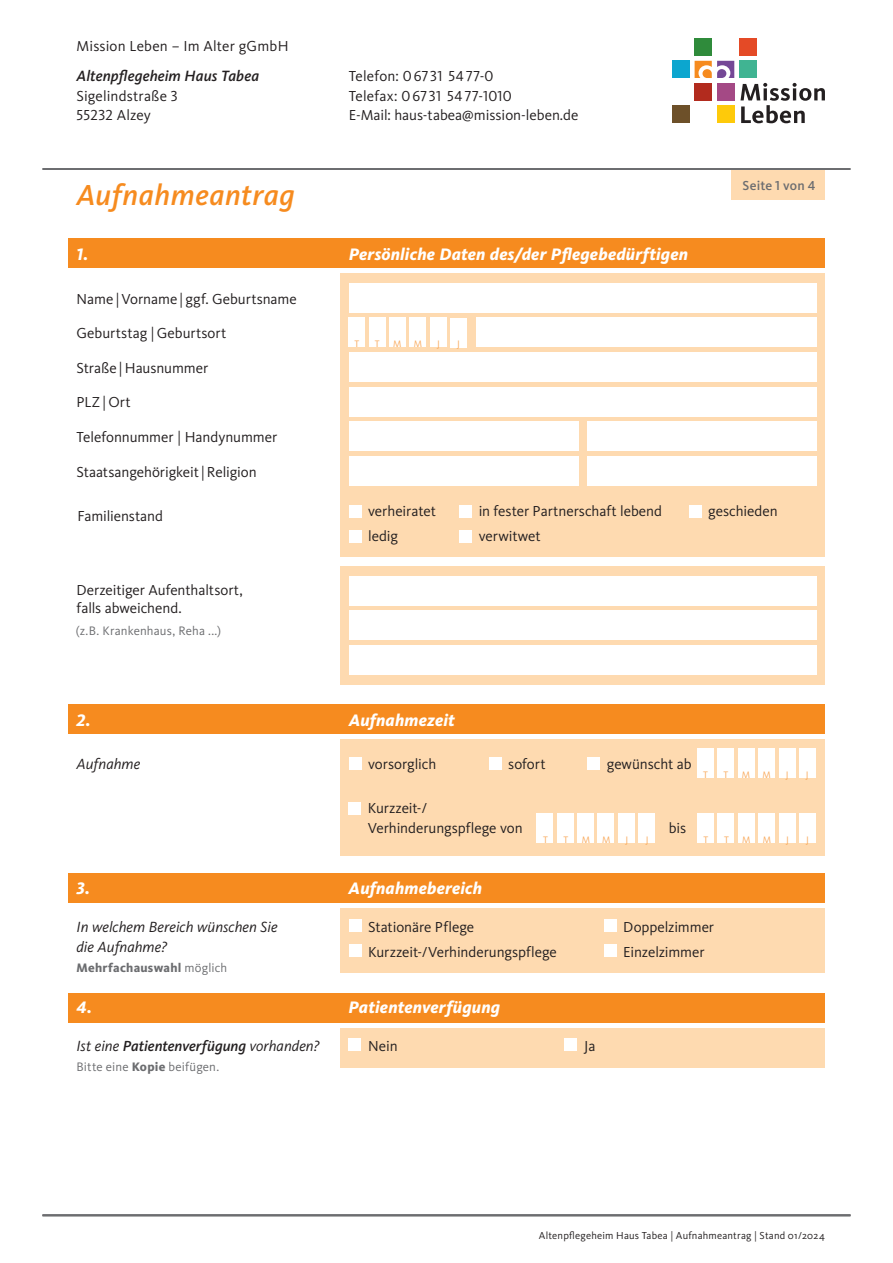
<style>
.page{position:relative;width:893px;height:1263px;background:#fff}
.page>*{position:absolute;margin:0;border:0;box-sizing:border-box;transform-origin:0 0}
.t1{font:italic 500 30px "Kievit Pro";letter-spacing:.02em;color:#f68b1f}
.t2{font:italic 800 17.25px "Kievit Pro";letter-spacing:.015em;color:#fff}
.t3{font:italic 500 15.45px "Kievit Pro";letter-spacing:.005em;color:#231f20}
.t4{font:italic 15.3px/19.8px "Kievit Pro";color:#231f20}
.t5{font:italic 500 15.15px "Kievit Pro";color:#231f20}
.t6{font:15px/19.8px "Kievit Pro";color:#231f20}
.t7{font:500 13.5px "Kievit Pro";letter-spacing:.005em;color:#6c6d70}
.t8{font:12.75px "Kievit Pro";letter-spacing:.01em;color:#6c6d70}
.t9{font:800 12.75px "Kievit Pro";letter-spacing:.02em;color:#6c6d70}
.t10{font:10.5px "Kievit Pro";letter-spacing:.015em;color:#231f20}
.t11{font:9.75px "Kievit Pro";color:#f9aa5e}
.s1{font-weight:400}
.s2{font-weight:400;font-size:15.3px}
.s3{font-weight:800}
</style>
<div class="page">
<svg style="left:740px;top:83px;width:85px;height:40px"></svg>
<svg style="left:695px;top:61px;width:39px;height:17px"></svg>
<div style="left:695px;top:83px;width:17px;height:17px;background:#b22b1e"></div>
<div style="left:717px;top:83px;width:17px;height:17px;background:#a44985"></div>
<div style="left:740px;top:38px;width:17px;height:17px;background:#e44a26"></div>
<div style="left:672px;top:61px;width:17px;height:17px;background:#0ca6cf"></div>
<div style="left:672px;top:106px;width:17px;height:17px;background:#6d5029"></div>
<div style="left:740px;top:61px;width:17px;height:17px;background:#40b492"></div>
<div style="left:717px;top:106px;width:17px;height:17px;background:#feca0a"></div>
<div style="left:695px;top:38px;width:17px;height:17px;background:#2f8b3b"></div>
<div style="left:732px;top:170px;width:93px;height:30px;background:#fedab0"></div>
<hr style="left:43px;top:168px;width:807px;height:2px;background:#6c6d70">
<div style="left:340px;top:273px;width:485px;height:284px;background:#fedab0"></div>
<div style="left:340px;top:566px;width:485px;height:119px;background:#fedab0"></div>
<div style="left:68px;top:239px;width:757px;height:29px;background:#f68b1f"></div>
<div style="left:349px;top:352px;width:467px;height:30px;background:#fff"></div>
<div style="left:349px;top:611px;width:467px;height:29px;background:#fff"></div>
<div style="left:349px;top:645px;width:467px;height:30px;background:#fff"></div>
<div style="left:349px;top:387px;width:467px;height:30px;background:#fff"></div>
<div style="left:476px;top:318px;width:340px;height:29px;background:#fff"></div>
<div style="left:349px;top:283px;width:467px;height:30px;background:#fff"></div>
<div style="left:349px;top:576px;width:467px;height:29px;background:#fff"></div>
<div style="left:349px;top:318px;width:16px;height:29px;background:#fff"></div>
<div style="left:389px;top:318px;width:17px;height:29px;background:#fff"></div>
<div style="left:430px;top:318px;width:16px;height:29px;background:#fff"></div>
<div style="left:369px;top:318px;width:16px;height:29px;background:#fff"></div>
<div style="left:410px;top:318px;width:16px;height:29px;background:#fff"></div>
<div style="left:450px;top:318px;width:17px;height:29px;background:#fff"></div>
<div style="left:349px;top:505px;width:12px;height:13px;background:#fff"></div>
<div style="left:349px;top:530px;width:12px;height:13px;background:#fff"></div>
<div style="left:459px;top:530px;width:13px;height:13px;background:#fff"></div>
<div style="left:689px;top:505px;width:12px;height:13px;background:#fff"></div>
<div style="left:459px;top:505px;width:13px;height:13px;background:#fff"></div>
<div style="left:349px;top:457px;width:229px;height:29px;background:#fff"></div>
<div style="left:349px;top:421px;width:229px;height:30px;background:#fff"></div>
<div style="left:587px;top:457px;width:229px;height:29px;background:#fff"></div>
<div style="left:587px;top:421px;width:229px;height:30px;background:#fff"></div>
<hr style="left:43px;top:1214px;width:807px;height:2px;background:#6c6d70">
<div style="left:340px;top:739px;width:485px;height:117px;background:#fedab0"></div>
<div style="left:68px;top:704px;width:757px;height:30px;background:#f68b1f"></div>
<div style="left:799px;top:748px;width:17px;height:30px;background:#fff"></div>
<div style="left:697px;top:748px;width:16px;height:30px;background:#fff"></div>
<div style="left:738px;top:748px;width:16px;height:30px;background:#fff"></div>
<div style="left:779px;top:748px;width:16px;height:30px;background:#fff"></div>
<div style="left:718px;top:748px;width:16px;height:30px;background:#fff"></div>
<div style="left:759px;top:748px;width:16px;height:30px;background:#fff"></div>
<div style="left:349px;top:758px;width:12px;height:12px;background:#fff"></div>
<div style="left:587px;top:758px;width:13px;height:12px;background:#fff"></div>
<div style="left:348px;top:802px;width:13px;height:13px;background:#fff"></div>
<div style="left:489px;top:758px;width:13px;height:12px;background:#fff"></div>
<div style="left:799px;top:813px;width:17px;height:30px;background:#fff"></div>
<div style="left:697px;top:813px;width:16px;height:30px;background:#fff"></div>
<div style="left:738px;top:813px;width:16px;height:30px;background:#fff"></div>
<div style="left:779px;top:813px;width:16px;height:30px;background:#fff"></div>
<div style="left:718px;top:813px;width:16px;height:30px;background:#fff"></div>
<div style="left:759px;top:813px;width:16px;height:30px;background:#fff"></div>
<div style="left:639px;top:813px;width:16px;height:30px;background:#fff"></div>
<div style="left:537px;top:813px;width:16px;height:30px;background:#fff"></div>
<div style="left:577px;top:813px;width:17px;height:30px;background:#fff"></div>
<div style="left:618px;top:813px;width:16px;height:30px;background:#fff"></div>
<div style="left:557px;top:813px;width:16px;height:30px;background:#fff"></div>
<div style="left:598px;top:813px;width:16px;height:30px;background:#fff"></div>
<div style="left:68px;top:993px;width:757px;height:30px;background:#f68b1f"></div>
<div style="left:340px;top:1028px;width:485px;height:40px;background:#fedab0"></div>
<div style="left:349px;top:1038px;width:12px;height:13px;background:#fff"></div>
<div style="left:565px;top:1038px;width:12px;height:13px;background:#fff"></div>
<div style="left:68px;top:873px;width:757px;height:30px;background:#f68b1f"></div>
<div style="left:340px;top:908px;width:485px;height:65px;background:#fedab0"></div>
<div style="left:349px;top:919px;width:12px;height:13px;background:#fff"></div>
<div style="left:604px;top:919px;width:12px;height:13px;background:#fff"></div>
<div style="left:349px;top:944px;width:12px;height:13px;background:#fff"></div>
<div style="left:604px;top:944px;width:12px;height:13px;background:#fff"></div>
<p class="t6" style="left:77px;top:36px;width:213px">Mission Leben – Im Alter gGmbH</p>
<p class="t3" style="left:77px;top:66px;width:184px">Altenpflegeheim Haus Tabea</p>
<p class="t6" style="left:77px;top:86px;width:103px">Sigelindstraße 3<br>55232 Alzey</p>
<p class="t6" style="left:349px;top:66px;width:231px">Telefon: 0 6731 54 77-0<br>Telefax: 06731 54 77-1010<br>E-Mail: haus-tabea@mission-leben.de</p>
<h1 class="t1" style="left:77px;top:176px;width:220px">Aufnahmeantrag</h1>
<p class="t2" style="left:77px;top:244px;width:13px">1.</p>
<p class="t2" style="left:349px;top:244px;width:341px">Persönliche Daten des/der Pflegebedürftigen</p>
<p class="t6" style="left:77px;top:288px;width:222px">Name |Vorname |ggf. Geburtsname</p>
<p class="t6" style="left:77px;top:323px;width:151px">Geburtstag |Geburtsort</p>
<p class="t6" style="left:77px;top:358px;width:133px">Straße |Hausnummer</p>
<p class="t6" style="left:77px;top:392px;width:56px">PLZ|Ort</p>
<p class="t6" style="left:77px;top:427px;width:202px">Telefonnummer | Handynummer</p>
<p class="t6" style="left:77px;top:462px;width:182px">Staatsangehörigkeit|Religion</p>
<p class="t11" style="left:354px;top:338px;width:6px">T</p>
<p class="t11" style="left:375px;top:338px;width:6px">T</p>
<p class="t11" style="left:393px;top:338px;width:10px">M</p>
<p class="t11" style="left:414px;top:338px;width:10px">M</p>
<p class="t11" style="left:437px;top:338px;width:4px">J</p>
<p class="t11" style="left:457px;top:338px;width:4px">J</p>
<p class="t7" style="left:742px;top:177px;width:74px">Seite 1 von 4</p>
<p class="t6" style="left:77px;top:506px;width:87px">Familienstand</p>
<p class="t6" style="left:77px;top:581px;width:168px;line-height:18px">Derzeitiger Aufenthaltsort, falls abweichend.</p>
<p class="t8" style="left:76px;top:623px;width:147px">(z.B. Krankenhaus, Reha ...)</p>
<p class="t6" style="left:368px;top:499px;width:69px;line-height:24.8px">verheiratet ledig</p>
<p class="t6" style="left:479px;top:501px;width:185px">in fester Partnerschaft lebend</p>
<p class="t6" style="left:708px;top:501px;width:71px">geschieden</p>
<p class="t6" style="left:479px;top:526px;width:64px">verwitwet</p>
<p class="t2" style="left:349px;top:709px;width:108px">Aufnahmezeit</p>
<p class="t2" style="left:77px;top:709px;width:16px">2.</p>
<p class="t4" style="left:77px;top:754px;width:65px">Aufnahme</p>
<p class="t6" style="left:368px;top:754px;width:70px">vorsorglich</p>
<p class="t6" style="left:607px;top:754px;width:86px">gewünscht ab</p>
<p class="t6" style="left:508px;top:754px;width:39px">sofort</p>
<p class="t11" style="left:703px;top:769px;width:6px">T</p>
<p class="t11" style="left:724px;top:769px;width:6px">T</p>
<p class="t11" style="left:742px;top:769px;width:10px">M</p>
<p class="t11" style="left:762px;top:769px;width:10px">M</p>
<p class="t11" style="left:786px;top:769px;width:4px">J</p>
<p class="t11" style="left:806px;top:769px;width:4px">J</p>
<p class="t2" style="left:76px;top:877px;width:15px">3.</p>
<p class="t4" style="left:76px;top:917px;width:203px">In welchem Bereich wünschen Sie die Aufnahme?</p>
<p class="t9" style="left:76px;top:960px;width:152px">Mehrfachauswahl <span class="s1">möglich</span></p>
<p class="t6" style="left:368px;top:798px;width:156px">Kurzzeit-/<br>Verhinderungspflege von</p>
<p class="t2" style="left:349px;top:878px;width:135px">Aufnahmebereich</p>
<p class="t6" style="left:669px;top:818px;width:19px">bis</p>
<p class="t11" style="left:543px;top:834px;width:6px">T</p>
<p class="t11" style="left:563px;top:834px;width:6px">T</p>
<p class="t11" style="left:582px;top:834px;width:10px">M</p>
<p class="t11" style="left:602px;top:834px;width:10px">M</p>
<p class="t11" style="left:626px;top:834px;width:4px">J</p>
<p class="t11" style="left:646px;top:834px;width:4px">J</p>
<p class="t11" style="left:703px;top:834px;width:6px">T</p>
<p class="t11" style="left:724px;top:834px;width:6px">T</p>
<p class="t11" style="left:742px;top:834px;width:10px">M</p>
<p class="t11" style="left:763px;top:834px;width:10px">M</p>
<p class="t11" style="left:786px;top:834px;width:4px">J</p>
<p class="t11" style="left:806px;top:834px;width:4px">J</p>
<p class="t6" style="left:368px;top:917px;width:108px">Stationäre Pflege</p>
<p class="t6" style="left:623px;top:917px;width:92px">Doppelzimmer</p>
<p class="t6" style="left:368px;top:942px;width:190px">Kurzzeit-/Verhinderungspflege</p>
<p class="t6" style="left:623px;top:942px;width:83px">Einzelzimmer</p>
<p class="t2" style="left:76px;top:997px;width:17px">4.</p>
<p class="t2" style="left:349px;top:997px;width:153px">Patientenverfügung</p>
<p class="t5" style="left:76px;top:1037px;width:245px"><span class="s2">Ist eine</span> Patientenverfügung <span class="s2">vorhanden?</span></p>
<p class="t8" style="left:76px;top:1059px;width:144px">Bitte eine <span class="s3">Kopie</span> beifügen.</p>
<p class="t6" style="left:368px;top:1036px;width:31px">Nein</p>
<p class="t6" style="left:584px;top:1036px;width:13px">Ja</p>
<p class="t10" style="left:539px;top:1229px;width:287px">Altenpflegeheim Haus Tabea | Aufnahmeantrag | Stand 01/2024</p>
</div>
